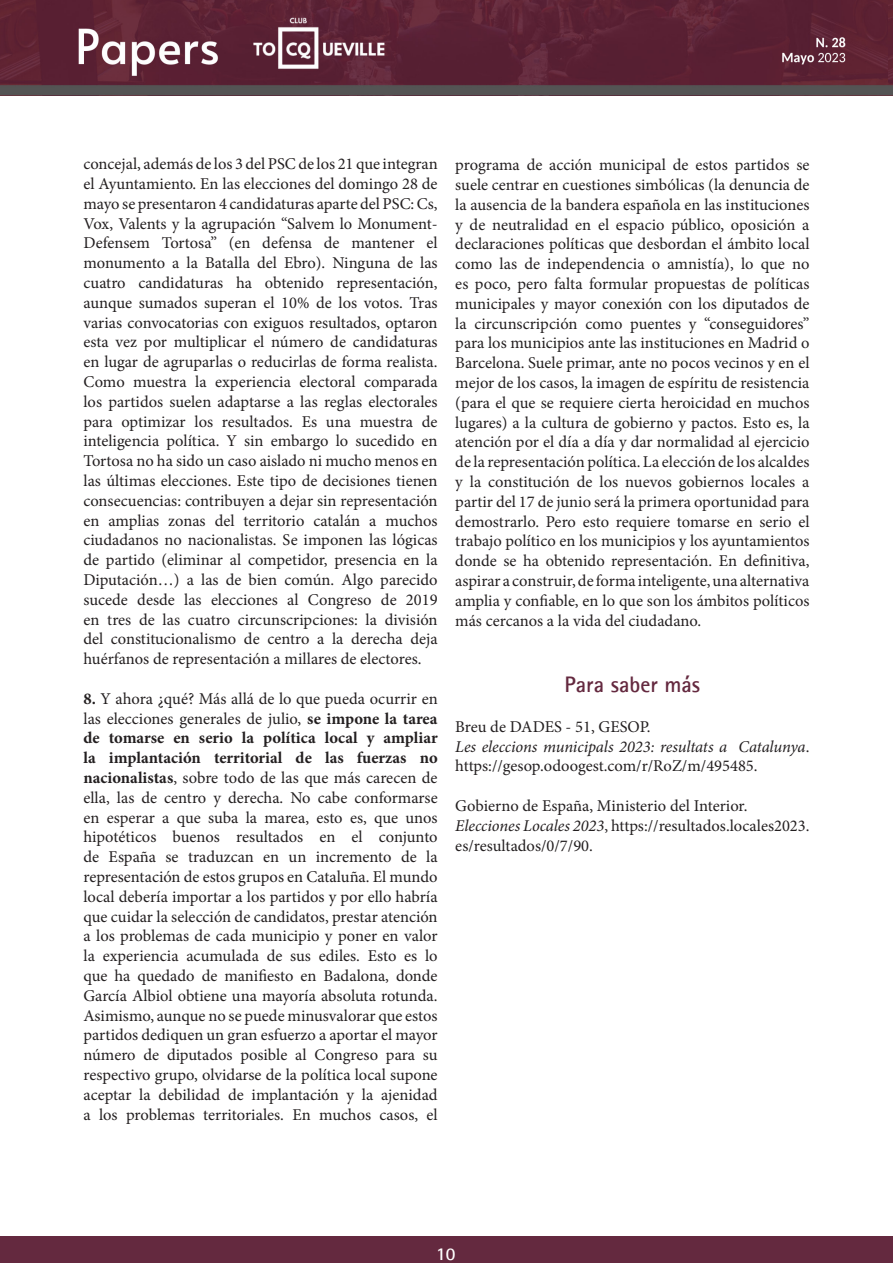
<style>
.page{position:relative;width:893px;height:1263px;background:#fff}
.page>*{position:absolute;margin:0;border:0;box-sizing:border-box;transform-origin:0 0}
.t1{font:700 22.5px "AT Rotis Sans Serif";color:#64293f}
.t2{font:700 18px "AT Rotis Sans Serif";color:#fff}
.t3{font:16.5px/19.8px "Minion Pro";color:#231f20;text-align:justify}
.t4{font:italic 16.5px/19.8px "Minion Pro";letter-spacing:-.01em;color:#231f20}
.s1{font-weight:700}
.s2{font-style:normal}
.s3{font-style:italic}
</style>
<div class="page">
<img style="left:0;top:0;width:889px;height:95px">
<img style="left:889px;top:0;width:4px;height:95px">
<div style="left:0;top:1236px;width:893px;height:27px;background:#64293f"></div>
<p class="t3" style="left:83px;top:154px;width:356px">concejal, además de los 3 del PSC de los 21 que integran el Ayuntamiento. En las elecciones del domingo 28 de mayo se presentaron 4 candidaturas aparte del PSC: Cs, Vox, Valents y la agrupación “Salvem lo Monument-Defensem Tortosa” (en defensa de mantener el monumento a la Batalla del Ebro). Ninguna de las cuatro candidaturas ha obtenido representación, aunque sumados superan el 10% de los votos. Tras varias convocatorias con exiguos resultados, optaron esta vez por multiplicar el número de candidaturas en lugar de agruparlas o reducirlas de forma realista.<br>Como muestra la experiencia electoral comparada los partidos suelen adaptarse a las reglas electorales para optimizar los resultados. Es una muestra de inteligencia política. Y sin embargo lo sucedido en Tortosa no ha sido un caso aislado ni mucho menos en las últimas elecciones. Este tipo de decisiones tienen consecuencias: contribuyen a dejar sin representación en amplias zonas del territorio catalán a muchos ciudadanos no nacionalistas. Se imponen las lógicas de partido (eliminar al competidor, presencia en la Diputación…) a las de bien común. Algo parecido sucede desde las elecciones al Congreso de 2019 en tres de las cuatro circunscripciones: la división del constitucionalismo de centro a la derecha deja huérfanos de representación a millares de electores.</p>
<p class="t3" style="left:83px;top:689px;width:356px"><span class="s1">8.</span> Y ahora ¿qué? Más allá de lo que pueda ocurrir en las elecciones generales de julio, <span class="s1">se impone la tarea de tomarse en serio la política local y ampliar la implantación territorial de las fuerzas no nacionalistas</span>, sobre todo de las que más carecen de ella, las de centro y derecha. No cabe conformarse en esperar a que suba la marea, esto es, que unos hipotéticos buenos resultados en el conjunto de España se traduzcan en un incremento de la representación de estos grupos en Cataluña. El mundo local debería importar a los partidos y por ello habría que cuidar la selección de candidatos, prestar atención a los problemas de cada municipio y poner en valor la experiencia acumulada de sus ediles. Esto es lo que ha quedado de manifiesto en Badalona, donde García Albiol obtiene una mayoría absoluta rotunda.<br>Asimismo, aunque no se puede minusvalorar que estos partidos dediquen un gran esfuerzo a aportar el mayor número de diputados posible al Congreso para su respectivo grupo, olvidarse de la política local supone aceptar la debilidad de implantación y la ajenidad a los problemas territoriales. En muchos casos, el</p>
<p class="t3" style="left:455px;top:155px;width:356px">programa de acción municipal de estos partidos se suele centrar en cuestiones simbólicas (la denuncia de la ausencia de la bandera española en las instituciones y de neutralidad en el espacio público, oposición a declaraciones políticas que desbordan el ámbito local como las de independencia o amnistía), lo que no es poco, pero falta formular propuestas de políticas municipales y mayor conexión con los diputados de la circunscripción como puentes y “conseguidores” para los municipios ante las instituciones en Madrid o Barcelona. Suele primar, ante no pocos vecinos y en el mejor de los casos, la imagen de espíritu de resistencia (para el que se requiere cierta heroicidad en muchos lugares) a la cultura de gobierno y pactos. Esto es, la atención por el día a día y dar normalidad al ejercicio de la representación política. La elección de los alcaldes y la constitución de los nuevos gobiernos locales a partir del 17 de junio será la primera oportunidad para demostrarlo. Pero esto requiere tomarse en serio el trabajo político en los municipios y los ayuntamientos donde se ha obtenido representación. En definitiva, aspirar a construir, de forma inteligente, una alternativa amplia y confiable, en lo que son los ámbitos políticos más cercanos a la vida del ciudadano.</p>
<p class="t1" style="left:564px;top:670px;width:137px">Para saber más</p>
<p class="t3" style="left:455px;top:717px;width:197px">Breu de DADES - 51, GESOP.</p>
<p class="t4" style="left:455px;top:736px;width:356px">Les eleccions municipals 2023: resultats a Catalunya<span class="s2">. https://gesop.odoogest.com/r/RoZ/m/495485.</span></p>
<p class="t3" style="left:455px;top:796px;width:294px">Gobierno de España, Ministerio del Interior.</p>
<p class="t3" style="left:455px;top:816px;width:356px"><span class="s3">Elecciones Locales 2023</span>, https://resultados.locales2023. es/resultados/0/7/90.</p>
<p class="t2" style="left:436px;top:1242px;width:21px">10</p>
</div>
